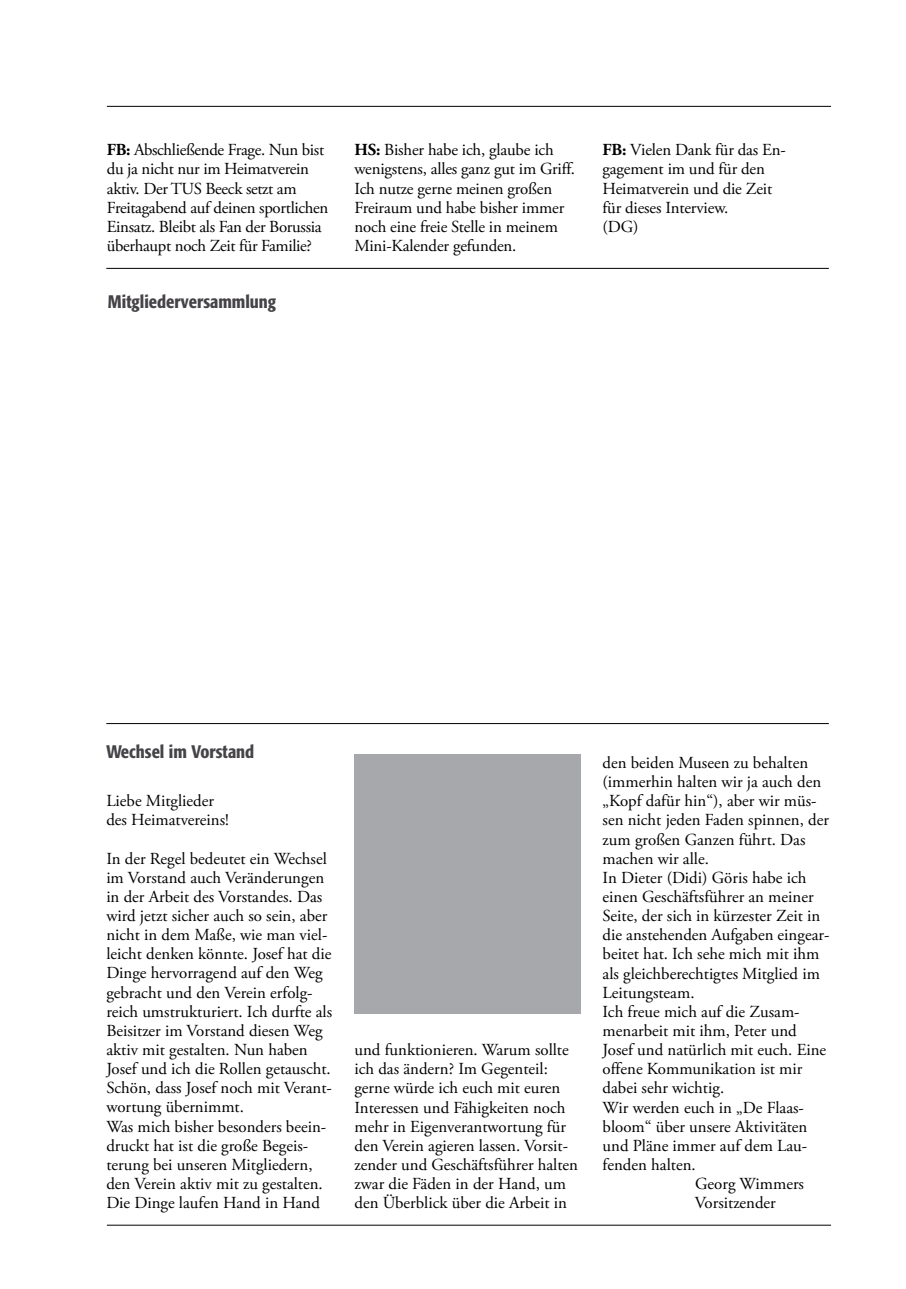
<style>
.page{position:relative;width:906px;height:1289px;background:#fff}
.page>*{position:absolute;margin:0;border:0;box-sizing:border-box;transform-origin:0 0}
.t1{font:500 condensed 18px "Formata";color:#454347}
.t2{font:16.8px/19.2px "Adobe Garamond Pro";color:#000}
.t3{font:16.8px/19.2px "Adobe Garamond Pro";letter-spacing:-.02em;color:#000}
.s1{font-weight:700}
</style>
<div class="page">
<hr style="left:107px;top:1224px;width:724px;height:1px;background:#000">
<hr style="left:107px;top:106px;width:724px;height:1px;background:#000">
<hr style="left:106px;top:268px;width:723px;height:1px;background:#000">
<hr style="left:106px;top:723px;width:723px;height:1px;background:#000">
<div style="left:354px;top:753px;width:227px;height:260px;background:#a7a8ab"></div>
<p class="t3" style="left:107px;top:141px;width:223px"><span class="s1">FB:</span> Abschließende Frage. Nun bist du ja nicht nur im Heimatverein aktiv. Der TUS Beeck setzt am Freitagabend auf deinen sportlichen Einsatz. Bleibt als Fan der Borussia überhaupt noch Zeit für Familie?</p>
<p class="t2" style="left:354px;top:141px;width:222px"><span class="s1">HS:</span> Bisher habe ich, glaube ich wenigstens, alles ganz gut im Griff.<br>Ich nutze gerne meinen großen<br>Freiraum und habe bisher immer noch eine freie Stelle in meinem<br>Mini-Kalender gefunden.</p>
<p class="t2" style="left:602px;top:141px;width:185px"><span class="s1">FB:</span> Vielen Dank für das En&shy;gagement im und für den<br>Heimatverein und die Zeit für dieses Interview.<br>(DG)</p>
<p class="t1" style="left:108px;top:294px;width:170px">Mitgliederversammlung</p>
<p class="t1" style="left:106px;top:744px;width:149px">Wechsel im Vorstand</p>
<p class="t2" style="left:106px;top:792px;width:124px">Liebe Mitglieder des Heimatvereins!</p>
<p class="t2" style="left:106px;top:849px;width:227px">In der Regel bedeutet ein Wechsel im Vorstand auch Veränderungen in der Arbeit des Vorstandes. Das wird jetzt sicher auch so sein, aber nicht in dem Maße, wie man viel&shy;leicht denken könnte. Josef hat die<br>Dinge hervorragend auf den Weg gebracht und den Verein erfolg&shy;reich umstrukturiert. Ich durfte als<br>Beisitzer im Vorstand diesen Weg aktiv mit gestalten. Nun haben<br>Josef und ich die Rollen getauscht.<br>Schön, dass Josef noch mit Verant&shy;wortung übernimmt.<br>Was mich bisher besonders beein&shy;druckt hat ist die große Begeis&shy;terung bei unseren Mitgliedern, den Verein aktiv mit zu gestalten.<br>Die Dinge laufen Hand in Hand</p>
<p class="t2" style="left:354px;top:1040px;width:225px">und funktionieren. Warum sollte ich das ändern? Im Gegenteil: gerne würde ich euch mit euren<br>Interessen und Fähigkeiten noch mehr in Eigenverantwortung für den Verein agieren lassen. Vorsit&shy;zender und Geschäftsführer halten zwar die Fäden in der Hand, um den Überblick über die Arbeit in</p>
<p class="t2" style="left:602px;top:753px;width:207px">den beiden Museen zu behalten</p>
<p class="t2" style="left:602px;top:773px;width:220px">(immerhin halten wir ja auch den</p>
<p class="t2" style="left:602px;top:792px;width:215px">„Kopf dafür hin“), aber wir müs-</p>
<p class="t2" style="left:602px;top:811px;width:228px">sen nicht jeden Faden spinnen, der</p>
<p class="t2" style="left:602px;top:830px;width:204px">zum großen Ganzen führt. Das</p>
<p class="t2" style="left:602px;top:849px;width:108px">machen wir alle.</p>
<p class="t2" style="left:602px;top:868px;width:205px">In Dieter (Didi) Göris habe ich</p>
<p class="t2" style="left:602px;top:887px;width:212px">einen Geschäftsführer an meiner</p>
<p class="t2" style="left:602px;top:907px;width:219px">Seite, der sich in kürzester Zeit in</p>
<p class="t2" style="left:602px;top:926px;width:228px">die anstehenden Aufgaben eingear-</p>
<p class="t2" style="left:602px;top:945px;width:218px">beitet hat. Ich sehe mich mit ihm</p>
<p class="t2" style="left:602px;top:964px;width:219px">als gleichberechtigtes Mitglied im</p>
<p class="t2" style="left:602px;top:983px;width:93px">Leitungsteam.</p>
<p class="t2" style="left:602px;top:1002px;width:199px">Ich freue mich auf die Zusam-</p>
<p class="t2" style="left:602px;top:1021px;width:196px">menarbeit mit ihm, Peter und</p>
<p class="t2" style="left:602px;top:1040px;width:225px">Josef und natürlich mit euch. Eine</p>
<p class="t2" style="left:602px;top:1060px;width:201px">offene Kommunikation ist mir</p>
<p class="t2" style="left:602px;top:1079px;width:123px">dabei sehr wichtig.</p>
<p class="t2" style="left:602px;top:1098px;width:203px">Wir werden euch in „De Flaas-</p>
<p class="t2" style="left:602px;top:1117px;width:206px">bloom“ über unsere Aktivitäten</p>
<p class="t2" style="left:602px;top:1136px;width:206px">und Pläne immer auf dem Lau-</p>
<p class="t2" style="left:602px;top:1155px;width:95px">fenden halten.</p>
<p class="t2" style="left:695px;top:1174px;width:110px">Georg Wimmers</p>
<p class="t2" style="left:695px;top:1194px;width:82px">Vorsitzender</p>
</div>
